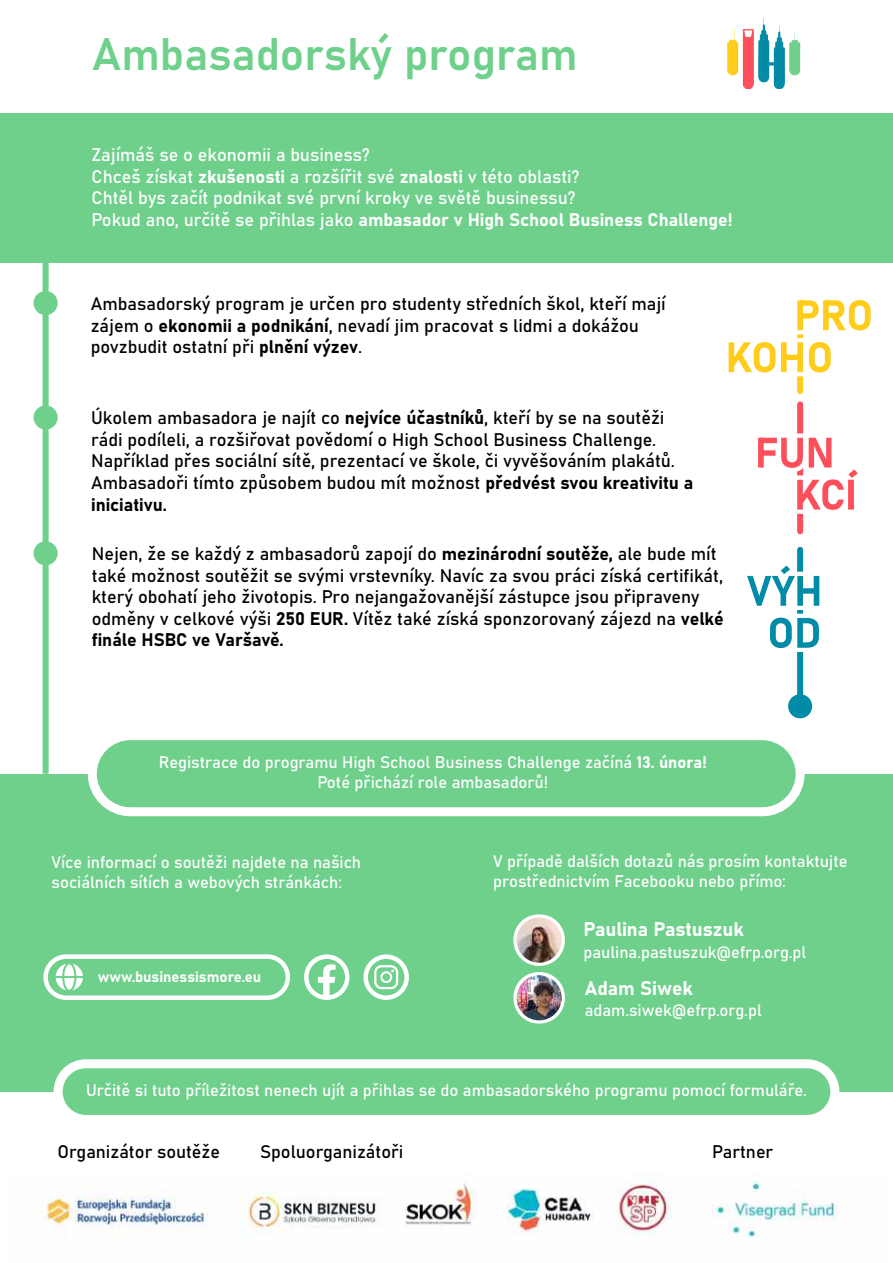
<style>
.page{position:relative;width:893px;height:1263px;background:#fff}
.page>*{position:absolute;margin:0;border:0;box-sizing:border-box;transform-origin:0 0}
.t1{font:45px "Bahnschrift";color:#6fd08c}
.t2{font:19.5px "Bahnschrift";color:#fff}
.t3{font:18px/21.6px "Bahnschrift";color:#000}
.t4{font:18px/21.6px "Bahnschrift";color:#fff}
.t5{font:16.5px/19.8px "Bahnschrift";color:#fff}
.t6{font:15px "Bahnschrift";color:#fff}
</style>
<div class="page">
<img style="left:43px;top:1178px;width:795px;height:59px">
<img style="left:728px;top:18px;width:73px;height:71px">
<div style="left:0;top:113px;width:893px;height:150px;background:#6fd08c"></div>
<div style="left:43px;top:255px;width:6px;height:519px;background:#6fd08c"></div>
<div style="left:34px;top:291px;width:24px;height:24px;background:#6fd08c;border-radius:50%"></div>
<div style="left:34px;top:405px;width:24px;height:24px;background:#6fd08c;border-radius:50%"></div>
<div style="left:34px;top:541px;width:24px;height:24px;background:#6fd08c;border-radius:50%"></div>
<div style="left:0;top:774px;width:893px;height:317px;background:#6fd08c"></div>
<svg style="left:513px;top:914px;width:52px;height:52px"></svg>
<svg style="left:513px;top:972px;width:52px;height:51px"></svg>
<img style="left:517px;top:975px;width:45px;height:45px;border-radius:23px">
<img style="left:517px;top:917px;width:45px;height:46px;border-radius:23px">
<div style="left:43px;top:954px;width:247px;height:46px;border:4px solid #fff;border-radius:21px"></div>
<div style="left:363px;top:954px;width:46px;height:46px;border:4px solid #fff;border-radius:50%"></div>
<div style="left:304px;top:954px;width:45px;height:46px;border:4px solid #fff;border-radius:50%"></div>
<svg style="left:374px;top:965px;width:24px;height:24px"></svg>
<svg style="left:56px;top:964px;width:27px;height:26px"></svg>
<svg style="left:318px;top:964px;width:18px;height:33px"></svg>
<div style="left:92px;top:736px;width:708px;height:76px;background:#6fd08c;border-radius:38px"></div>
<div style="left:88px;top:731px;width:717px;height:85px;border:9px solid #fff;border-radius:38px"></div>
<div style="left:58px;top:1064px;width:777px;height:55px;background:#6fd08c;border-radius:28px"></div>
<div style="left:54px;top:1059px;width:785px;height:65px;border:9px solid #fff;border-radius:28px"></div>
<div style="left:788px;top:694px;width:24px;height:24px;background:#008ba6;border-radius:50%"></div>
<div style="left:797px;top:550px;width:6px;height:159px;background:#008ba6"></div>
<div style="left:797px;top:404px;width:6px;height:127px;background:#fc4f5b"></div>
<div style="left:797px;top:330px;width:6px;height:61px;background:#ffcd19"></div>
<svg style="left:729px;top:300px;width:142px;height:76px"></svg>
<svg style="left:758px;top:433px;width:100px;height:81px"></svg>
<svg style="left:747px;top:566px;width:73px;height:86px"></svg>
<h1 class="t1" style="left:92px;top:20px;width:487px">Ambasadorský program</h1>
<p class="t4" style="left:92px;top:143px;width:643px">Zajímáš se o ekonomii a business?<br>Chceš získat zkušenosti a rozšířit své znalosti v této oblasti?<br>Chtěl bys začít podnikat své první kroky ve světě businessu?<br>Pokud ano, určitě se přihlas jako ambasador v High School Business Challenge!</p>
<p class="t3" style="left:91px;top:292px;width:577px">Ambasadorský program je určen pro studenty středních škol, kteří mají zájem o ekonomii a podnikání, nevadí jim pracovat s lidmi a dokážou povzbudit ostatní při plnění výzev.</p>
<p class="t3" style="left:91px;top:406px;width:604px">Úkolem ambasadora je najít co nejvíce účastníků, kteří by se na soutěži rádi podíleli, a rozšiřovat povědomí o High School Business Challenge.<br>Například přes sociální sítě, prezentací ve škole, či vyvěšováním plakátů.<br>Ambasadoři tímto způsobem budou mít možnost předvést svou kreativitu a iniciativu.</p>
<p class="t3" style="left:92px;top:541px;width:633px">Nejen, že se každý z ambasadorů zapojí do mezinárodní soutěže, ale bude mít také možnost soutěžit se svými vrstevníky. Navíc za svou práci získá certifikát, který obohatí jeho životopis. Pro nejangažovanější zástupce jsou připraveny odměny v celkové výši 250 EUR. Vítěz také získá sponzorovaný zájezd na velké finále HSBC ve Varšavě.</p>
<p class="t5" style="left:159px;top:751px;width:549px;text-align:center">Registrace do programu High School Business Challenge začíná 13. února!<br>Poté přichází role ambasadorů!</p>
<p class="t5" style="left:51px;top:851px;width:311px">Více informací o soutěži najdete na našich sociálních sítích a webových stránkách:</p>
<p class="t5" style="left:493px;top:850px;width:356px">V případě dalších dotazů nás prosím kontaktujte prostřednictvím Facebooku nebo přímo:</p>
<p class="t2" style="left:583px;top:915px;width:162px">Paulina Pastuszuk</p>
<p class="t6" style="left:98px;top:965px;width:165px">www.businessismore.eu</p>
<p class="t5" style="left:583px;top:941px;width:224px">paulina.pastuszuk@efrp.org.pl</p>
<p class="t2" style="left:585px;top:973px;width:110px">Adam Siwek</p>
<p class="t5" style="left:585px;top:999px;width:179px">adam.siwek@efrp.org.pl</p>
<p class="t5" style="left:86px;top:1079px;width:722px">Určitě si tuto příležitost nenech ujít a přihlas se do ambasadorského programu pomocí formuláře.</p>
<p class="t3" style="left:58px;top:1140px;width:164px">Organizátor soutěže</p>
<p class="t3" style="left:260px;top:1140px;width:145px">Spoluorganizátoři</p>
<p class="t3" style="left:712px;top:1140px;width:63px">Partner</p>
</div>
